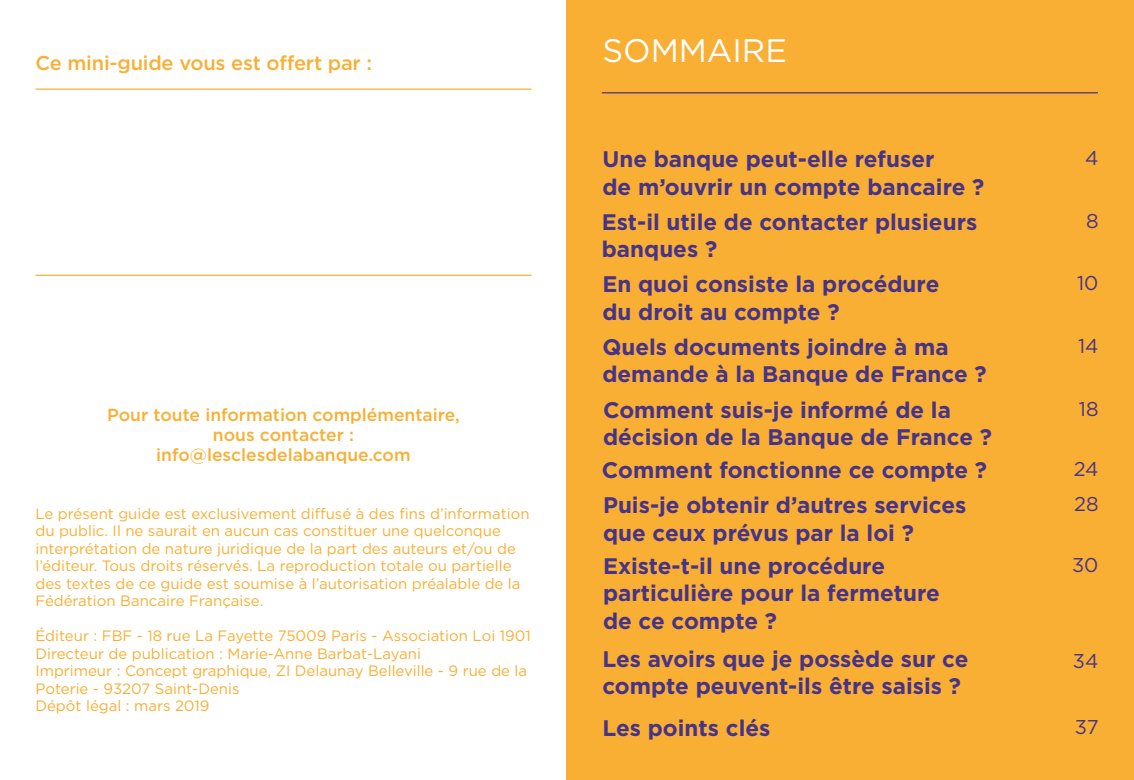
<style>
.page{position:relative;width:1134px;height:780px;background:#fff}
.page>*{position:absolute;margin:0;border:0;box-sizing:border-box;transform-origin:0 0}
.H1_-_intro_sommaire{font:32.5px "Gotham";color:#fff}
.H2-_titres_sommaire{font:700 22.5px/27.5px "Gotham";color:#473387}
.offert{font:500 20px "Gotham";letter-spacing:-.01em;color:#f8af34}
.Numéro_sommaire{font:20px "Gotham";color:#473387}
.Contact{font:500 17.5px/20px "Gotham";color:#f8af34;text-align:center}
.Mentions_legales{font:15px/17.5px "Gotham";color:#f8af34}
</style>
<div class="page">
<div style="left:567px;top:0;width:567px;height:780px;background:#f8af34"></div>
<hr style="left:35px;top:88px;width:496px;height:2px;background:#f8af34">
<hr style="left:35px;top:275px;width:496px;height:1px;background:#f8af34">
<hr style="left:602px;top:92px;width:496px;height:1px;background:#473387">
<p class="offert" style="left:35px;top:50px;width:338px">Ce mini-guide vous est offert par :</p>
<p class="Contact" style="left:107px;top:404px;width:354px">Pour toute information complémentaire, nous contacter :</p>
<p class="Contact" style="left:156px;top:444px;width:256px">info@lesclesdelabanque.com</p>
<p class="Mentions_legales" style="left:35px;top:504px;width:496px">Le présent guide est exclusivement diffusé à des fins d’information du public. Il ne saurait en aucun cas constituer une quelconque interprétation de nature juridique de la part des auteurs et/ou de l’éditeur. Tous droits réservés. La reproduction totale ou partielle des textes de ce guide est soumise à l’autorisation préalable de la Fédération Bancaire Française.</p>
<p class="Mentions_legales" style="left:35px;top:626px;width:497px">Éditeur : FBF - 18 rue La Fayette 75009 Paris - Association Loi 1901</p>
<p class="Mentions_legales" style="left:35px;top:644px;width:387px">Directeur de publication : Marie-Anne Barbat-Layani</p>
<p class="Mentions_legales" style="left:35px;top:662px;width:493px">Imprimeur : Concept graphique, ZI Delaunay Belleville - 9 rue de la<br>Poterie - 93207 Saint-Denis</p>
<p class="Mentions_legales" style="left:35px;top:697px;width:176px">Dépôt légal : mars 2019</p>
<h1 class="H1_-_intro_sommaire" style="left:602px;top:30px;width:186px">SOMMAIRE</h1>
<h2 class="H2-_titres_sommaire" style="left:602px;top:145px;width:383px">Une banque peut-elle refuser<br>de m’ouvrir un compte bancaire ?</h2>
<p class="Numéro_sommaire" style="left:1085px;top:145px;width:15px">4</p>
<h2 class="H2-_titres_sommaire" style="left:602px;top:208px;width:377px">Est-il utile de contacter plusieurs banques ?</h2>
<p class="Numéro_sommaire" style="left:1086px;top:208px;width:14px">8</p>
<h2 class="H2-_titres_sommaire" style="left:602px;top:270px;width:338px">En quoi consiste la procédure du droit au compte ?</h2>
<p class="Numéro_sommaire" style="left:1077px;top:270px;width:23px">10</p>
<h2 class="H2-_titres_sommaire" style="left:602px;top:333px;width:386px">Quels documents joindre à ma demande à la Banque de France ?</h2>
<p class="Numéro_sommaire" style="left:1078px;top:333px;width:22px">14</p>
<h2 class="H2-_titres_sommaire" style="left:603px;top:395px;width:390px">Comment suis-je informé de la décision de la Banque de France ?</h2>
<p class="Numéro_sommaire" style="left:1079px;top:395px;width:21px">18</p>
<h2 class="H2-_titres_sommaire" style="left:602px;top:456px;width:387px">Comment fonctionne ce compte ?</h2>
<p class="Numéro_sommaire" style="left:1074px;top:456px;width:26px">24</p>
<h2 class="H2-_titres_sommaire" style="left:603px;top:491px;width:365px">Puis-je obtenir d’autres services que ceux prévus par la loi ?</h2>
<p class="Numéro_sommaire" style="left:1074px;top:491px;width:26px">28</p>
<h2 class="H2-_titres_sommaire" style="left:603px;top:552px;width:338px">Existe-t-il une procédure particulière pour la fermeture de ce compte ?</h2>
<p class="Numéro_sommaire" style="left:1072px;top:552px;width:28px">30</p>
<h2 class="H2-_titres_sommaire" style="left:602px;top:645px;width:367px">Les avoirs que je possède sur ce compte peuvent-ils être saisis ?</h2>
<p class="Numéro_sommaire" style="left:1073px;top:647px;width:27px">34</p>
<h2 class="H2-_titres_sommaire" style="left:602px;top:714px;width:169px">Les points clés</h2>
<p class="Numéro_sommaire" style="left:1075px;top:714px;width:25px">37</p>
</div>
